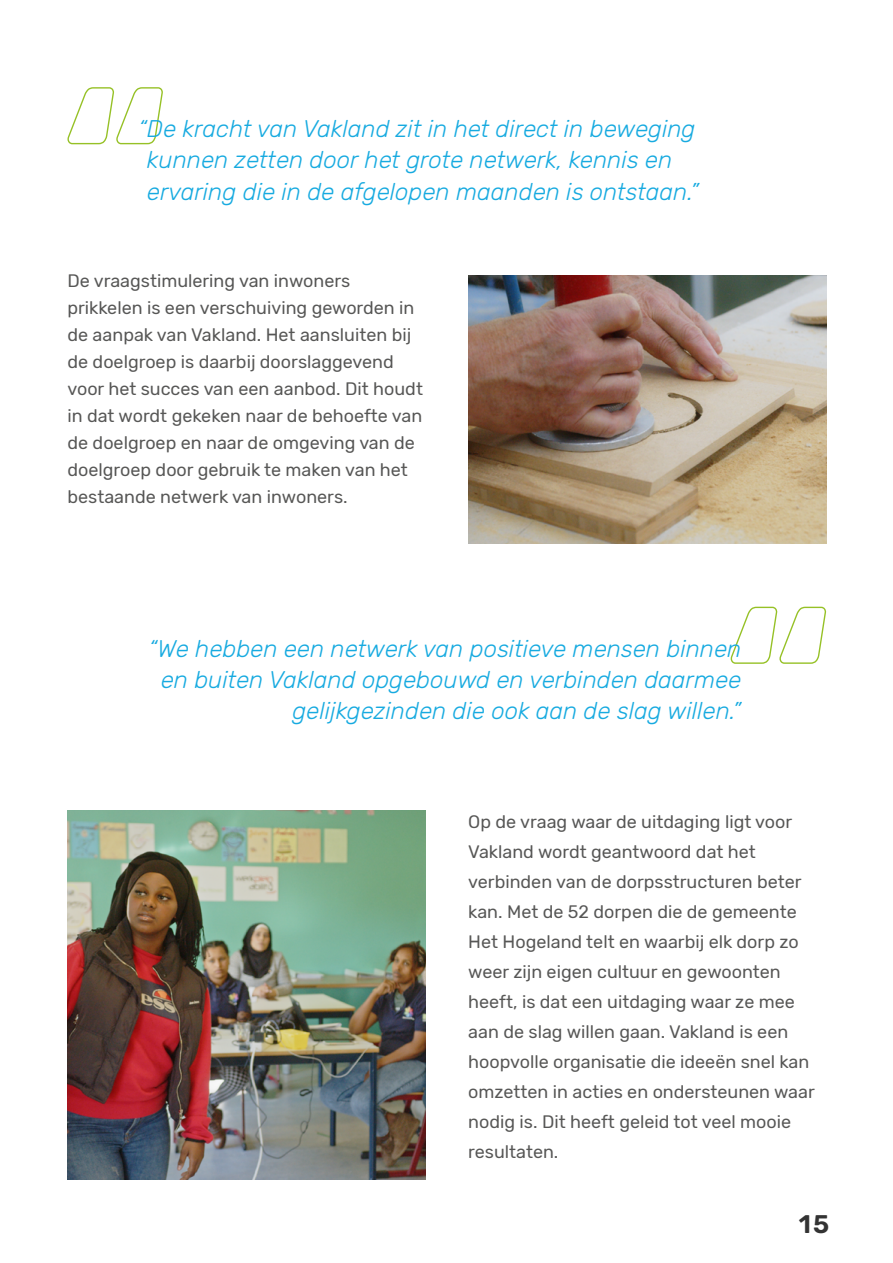
<style>
.page{position:relative;width:893px;height:1263px;background:#fff}
.page>*{position:absolute;margin:0;border:0;box-sizing:border-box;transform-origin:0 0}
.t1{font:600 25.5px "Rubik";color:#333}
.t2{font:italic 300 24px/31.2px "Rubik";color:#17aae0}
.t3{font:18px/30px "Rubik";color:#575756}
</style>
<div class="page">
<svg style="left:67px;top:87px;width:96px;height:58px"></svg>
<svg style="left:730px;top:606px;width:97px;height:58px"></svg>
<img style="left:468px;top:275px;width:358px;height:269px">
<img style="left:67px;top:810px;width:358px;height:370px">
<h2 class="t2" style="left:147px;top:114px;width:553px;text-indent:-9px">“De kracht van Vakland zit in het direct in beweging kunnen zetten door het grote netwerk, kennis en ervaring die in de afgelopen maanden is ontstaan.”</h2>
<p class="t3" style="left:67px;top:268px;width:357px;line-height:27px">De vraagstimulering van inwoners prikkelen is een verschuiving geworden in de aanpak van Vakland. Het aansluiten bij de doelgroep is daarbij doorslaggevend voor het succes van een aanbod. Dit houdt in dat wordt gekeken naar de behoefte van de doelgroep en naar de omgeving van de doelgroep door gebruik te maken van het bestaande netwerk van inwoners.</p>
<h2 class="t2" style="left:149px;top:633px;width:594px;text-align:right">“We hebben een netwerk van positieve mensen binnen en buiten Vakland opgebouwd en verbinden daarmee gelijkgezinden die ook aan de slag willen.”</h2>
<p class="t3" style="left:468px;top:807px;width:348px">Op de vraag waar de uitdaging ligt voor Vakland wordt geantwoord dat het verbinden van de dorpsstructuren beter kan. Met de 52 dorpen die de gemeente Het Hogeland telt en waarbij elk dorp zo weer zijn eigen cultuur en gewoonten heeft, is dat een uitdaging waar ze mee aan de slag willen gaan. Vakland is een hoopvolle organisatie die ideeën snel kan omzetten in acties en ondersteunen waar nodig is. Dit heeft geleid tot veel mooie resultaten.</p>
<h1 class="t1" style="left:799px;top:1210px;width:32px">15</h1>
</div>
